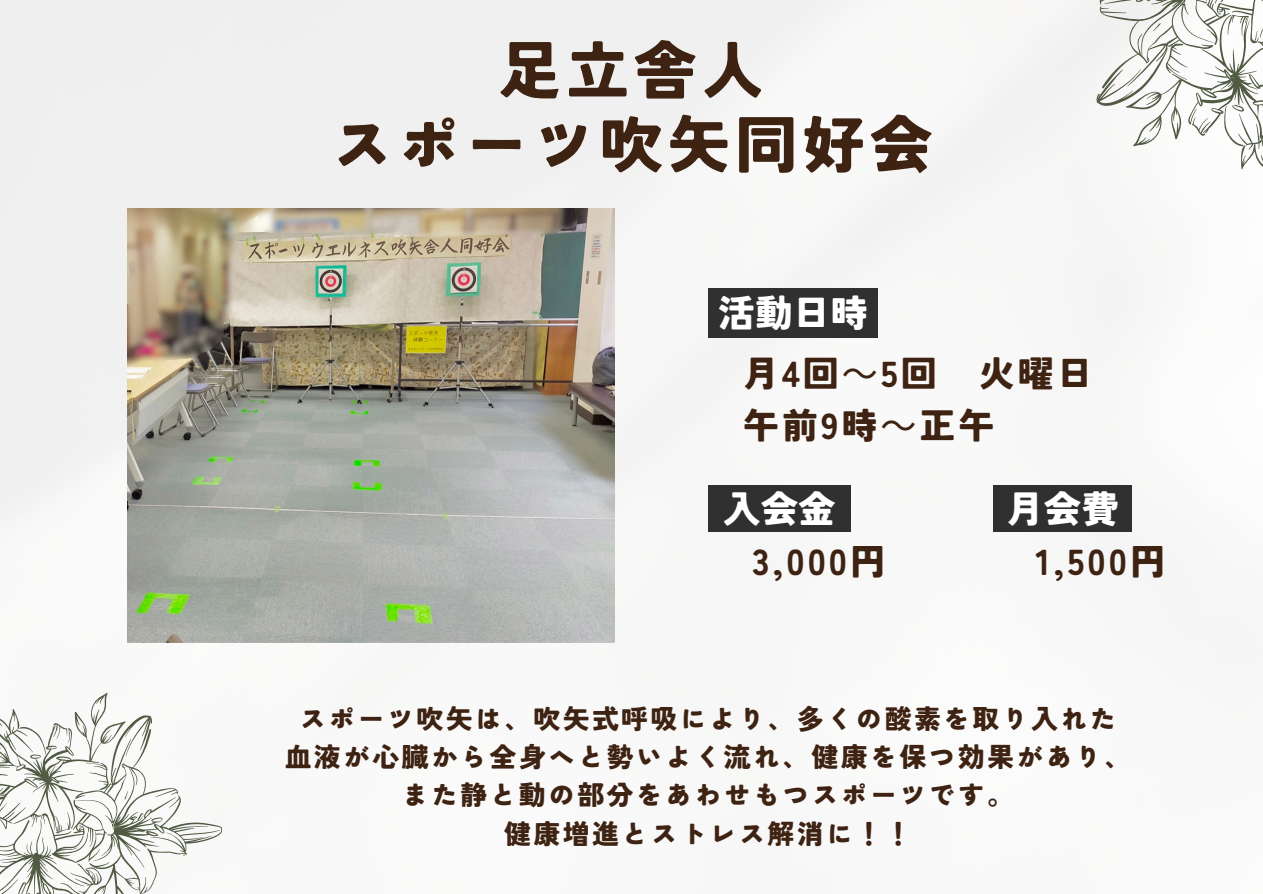
<style>
.page{position:relative;width:1263px;height:894px;background:#fff}
.page>*{position:absolute;margin:0;border:0;box-sizing:border-box;transform-origin:0 0}
.t1{font:900 63px/74.2px "Tsunagi Gothic";letter-spacing:.07em;color:#3e2212;text-align:center}
.t2{font:900 37.5px "Tsunagi Gothic";color:#fff}
.t3{font:900 36px "Tsunagi Gothic";letter-spacing:.085em;color:#3e2212}
.t4{font:900 27px "Tsunagi Gothic";letter-spacing:.085em;color:#3e2212}
.s1{font-family:"Noto Sans CJ Ksc";font-weight:400}
</style>
<div class="page">
<div style="left:0;top:0;width:1253px;height:657px;background:#f6f6f6"></div>
<div style="left:708px;top:288px;width:170px;height:50px;background:#303030"></div>
<svg style="left:0;top:617px;width:253px;height:276px"></svg>
<div style="left:708px;top:485px;width:143px;height:46px;background:#303030"></div>
<div style="left:993px;top:485px;width:139px;height:46px;background:#303030"></div>
<svg style="left:1020px;top:0;width:243px;height:264px;fill:#f7f6f6"></svg>
<img style="left:128px;top:208px;width:487px;height:434px">
<p class="t1" style="left:330px;top:33px;width:604px">足立舎人<br>スポーツ吹矢同好会</p>
<h1 class="t2" style="left:718px;top:294px;width:151px">活動日時</h1>
<p class="t3" style="left:743px;top:355px;width:351px">月4回<span class="s1">～</span>5回 火曜日</p>
<h2 class="t3" style="left:743px;top:407px;width:253px">午前9時<span class="s1">～</span>正午</h2>
<h2 class="t2" style="left:723px;top:490px;width:114px">入会金</h2>
<p class="t2" style="left:1006px;top:490px;width:114px">月会費</p>
<p class="t3" style="left:1035px;top:543px;width:132px">1,500円</p>
<h2 class="t3" style="left:752px;top:543px;width:135px">3,000円</h2>
<h2 class="t4" style="left:299px;top:704px;width:819px">スポーツ吹矢は、吹矢式呼吸により、多くの酸素を取り入れた</h2>
<h2 class="t4" style="left:285px;top:743px;width:848px">血液が心臓から全身へと勢いよく流れ、健康を保つ効果があり、</h2>
<h2 class="t4" style="left:402px;top:781px;width:614px">また静と動の部分をあわせもつスポーツです。</h2>
<h2 class="t4" style="left:504px;top:819px;width:409px">健康増進とストレス解消に！！</h2>
</div>
